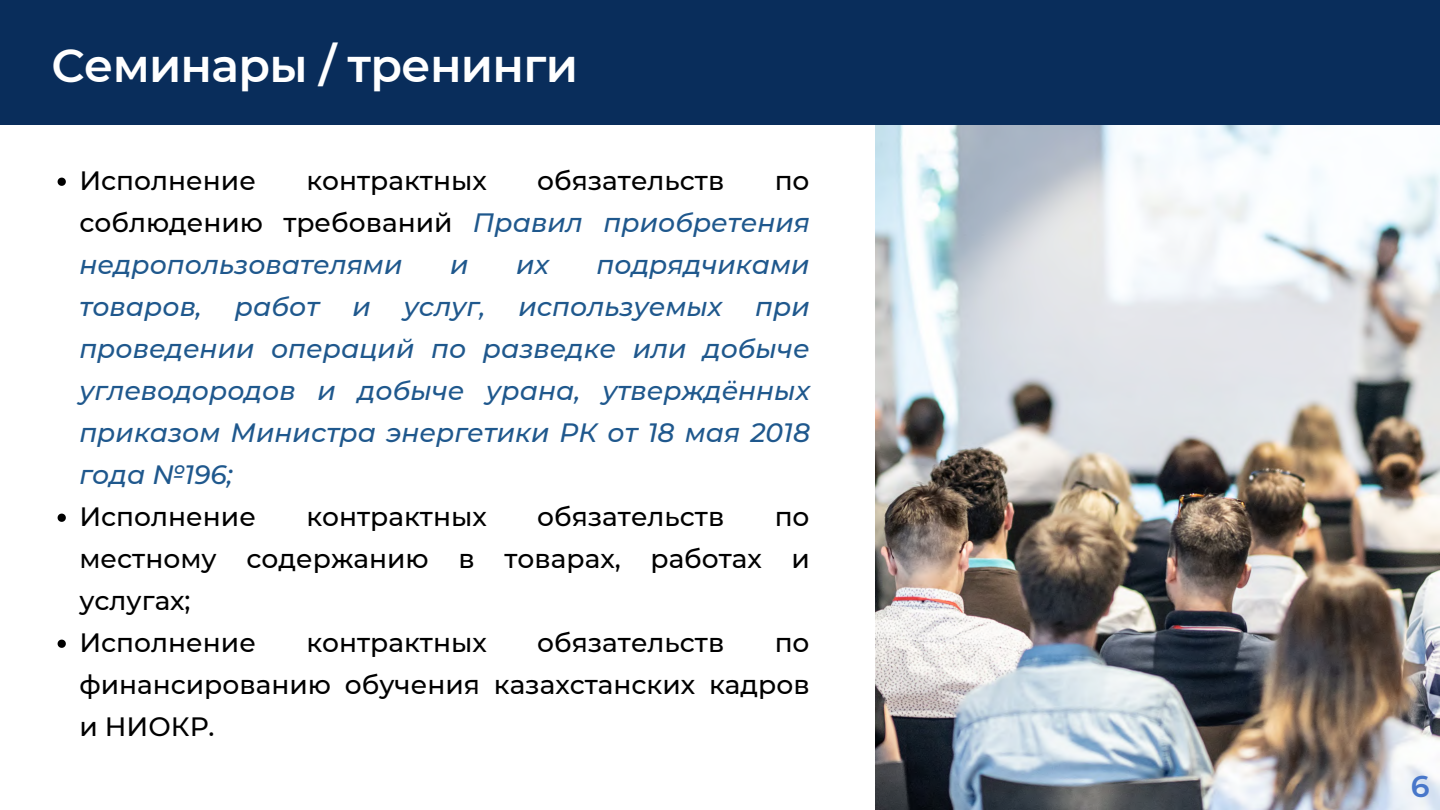
<style>
.page{position:relative;width:1440px;height:810px;background:#fff}
.page>*{position:absolute;margin:0;border:0;box-sizing:border-box;transform-origin:0 0}
.t1{font:600 46px "Montserrat";letter-spacing:-.015em;color:#fff}
.t2{font:600 30px "Montserrat";color:#4877ca}
.t3{font:italic 500 26.5px/42px "Montserrat";color:#1f588d;text-align:justify}
.t4{font:500 26.5px/42px "Montserrat";color:#000}
.s1{font-style:normal;color:#000}
</style>
<div class="page">
<img style="left:875px;top:124px;width:564px;height:686px">
<div style="left:0;top:0;width:1440px;height:124px;background:#092d5b"></div>
<svg style="left:58px;top:178px;width:8px;height:8px"></svg>
<svg style="left:58px;top:514px;width:8px;height:8px"></svg>
<svg style="left:58px;top:640px;width:8px;height:8px"></svg>
<h1 class="t1" style="left:52px;top:37px;width:528px">Семинары / тренинги</h1>
<p class="t4" style="left:79px;top:159px;width:178px">Исполнение</p>
<p class="t4" style="left:306px;top:159px;width:182px">контрактных</p>
<p class="t4" style="left:537px;top:159px;width:189px">обязательств</p>
<p class="t3" style="left:79px;top:159px;width:732px;text-indent:695px"><span class="s1">по соблюдению требований</span> Правил приобретения недропользователями</p>
<p class="t3" style="left:79px;top:243px;width:732px;text-indent:517px">подрядчиками товаров, работ и услуг, используемых при проведении операций по разведке или добыче углеводородов и добыче урана, утверждённых приказом Министра энергетики РК от 18 мая 2018 года №196;</p>
<p class="t4" style="left:79px;top:495px;width:178px">Исполнение</p>
<p class="t4" style="left:306px;top:495px;width:182px">контрактных</p>
<p class="t4" style="left:537px;top:495px;width:189px">обязательств</p>
<p class="t3" style="left:450px;top:243px;width:20px">и</p>
<p class="t3" style="left:516px;top:243px;width:34px">их</p>
<p class="t4" style="left:79px;top:495px;width:732px;text-indent:695px">по местному содержанию в товарах, работах и услугах;<br>Исполнение</p>
<p class="t4" style="left:306px;top:621px;width:182px">контрактных</p>
<p class="t4" style="left:537px;top:621px;width:189px">обязательств</p>
<p class="t4" style="left:79px;top:621px;width:732px;text-align:justify;text-indent:695px">по финансированию обучения казахстанских кадров и НИОКР.</p>
<p class="t2" style="left:1411px;top:768px;width:20px">6</p>
</div>
